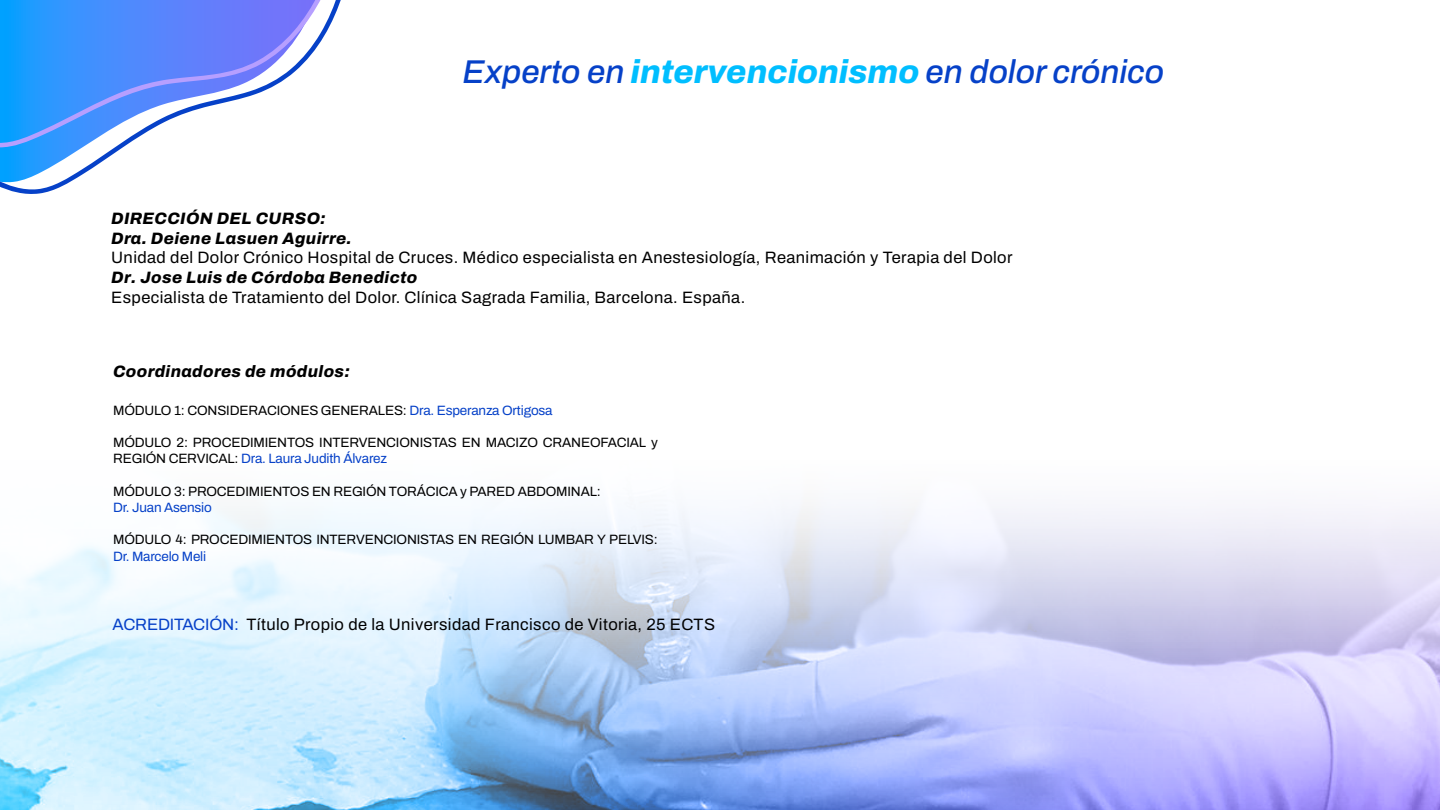
<style>
.page{position:relative;width:1440px;height:810px;background:#fff}
.page>*{position:absolute;margin:0;border:0;box-sizing:border-box;transform-origin:0 0}
.t1{font:italic 500 33px "Archivo";color:#0641c8}
.t2{font:16.5px "Archivo";letter-spacing:.025em;color:#000}
.t3{font:italic 800 16.5px/19.8px "Archivo";letter-spacing:.025em;color:#000}
.t4{font:13.5px/16.2px "Archivo";letter-spacing:-.01em;color:#000}
.t5{font:13.5px "Archivo";letter-spacing:-.01em;color:#0641c8}
.s1{font-weight:800;color:#00beff}
.s2{color:#0641c8}
</style>
<div class="page">
<svg style="left:0;top:508px;width:1440px;height:302px;background:#c8d7f6"></svg>
<svg style="left:0;top:148px;width:122px;height:46px"></svg>
<svg style="left:0;top:0;width:341px;height:148px"></svg>
<h1 class="t1" style="left:463px;top:47px;width:703px">Experto en <span class="s1">intervencionismo</span> en dolor crónico</h1>
<p class="t3" style="left:111px;top:208px;width:242px">DIRECCIÓN DEL CURSO:<br>Dra. Deiene Lasuen Aguirre.</p>
<p class="t2" style="left:111px;top:245px;width:903px">Unidad del Dolor Crónico Hospital de Cruces. Médico especialista en Anestesiología, Reanimación y Terapia del Dolor</p>
<p class="t3" style="left:111px;top:268px;width:308px">Dr. Jose Luis de Córdoba Benedicto</p>
<p class="t2" style="left:111px;top:285px;width:636px">Especialista de Tratamiento del Dolor. Clínica Sagrada Familia, Barcelona. España.</p>
<p class="t3" style="left:113px;top:362px;width:238px">Coordinadores de módulos:</p>
<p class="t4" style="left:113px;top:402px;width:441px">MÓDULO 1: CONSIDERACIONES GENERALES: <span class="s2">Dra. Esperanza Ortigosa</span></p>
<p class="t4" style="left:113px;top:434px;width:546px">MÓDULO 2: PROCEDIMIENTOS INTERVENCIONISTAS EN MACIZO CRANEOFACIAL y<br>REGIÓN CERVICAL: <span class="s2">Dra. Laura Judith Álvarez</span></p>
<p class="t4" style="left:113px;top:483px;width:489px">MÓDULO 3: PROCEDIMIENTOS EN REGIÓN TORÁCICA y PARED ABDOMINAL:</p>
<p class="t5" style="left:113px;top:497px;width:100px">Dr. Juan Asensio</p>
<p class="t4" style="left:113px;top:532px;width:546px">MÓDULO 4: PROCEDIMIENTOS INTERVENCIONISTAS EN REGIÓN LUMBAR Y PELVIS:</p>
<p class="t5" style="left:113px;top:546px;width:95px">Dr. Marcelo Meli</p>
<p class="t2" style="left:113px;top:612px;width:604px"><span class="s2">ACREDITACIÓN:</span> Título Propio de la Universidad Francisco de Vitoria, 25 ECTS</p>
</div>
